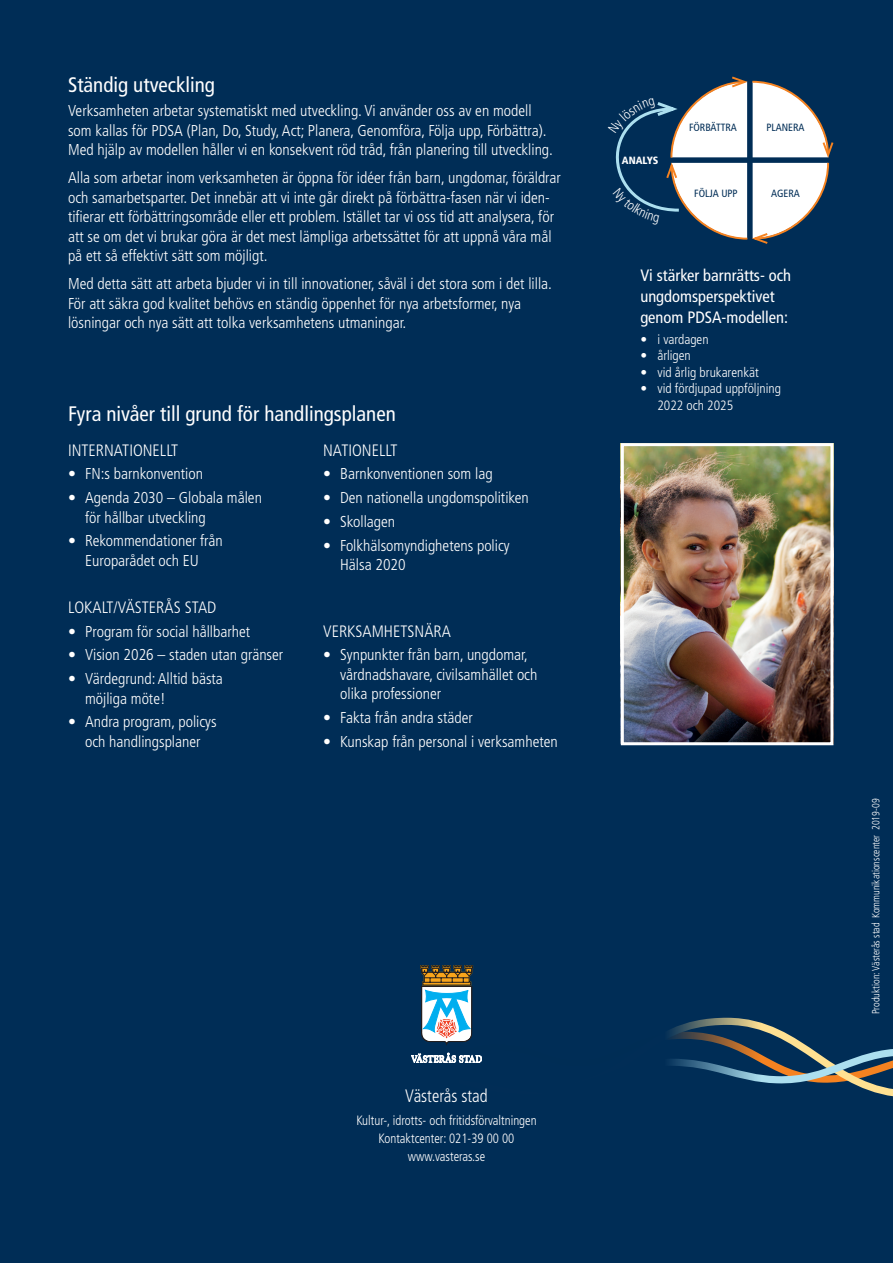
<style>
.page{position:relative;width:893px;height:1263px;background:#002d56}
.page>*{position:absolute;margin:0;border:0;box-sizing:border-box;transform-origin:0 0}
.t1{font:condensed 21px "Frutiger LT Std";color:#fff}
.t2{font:300 condensed 18px "Frutiger LT Std";color:#fff;scale:.95 1}
.t3{font:condensed 16.5px/21px "Frutiger LT Std";color:#fff}
.t4{font:300 condensed 16.5px "Frutiger LT Std";color:#fff}
.t5{font:300 condensed 15.75px/19.5px "Frutiger LT Std";color:#fff}
.t6{font:300 condensed 13.5px/18px "Frutiger LT Std";color:#fff;text-align:center;scale:.95 1}
.t7{font:300 condensed 13.5px/16.5px "Frutiger LT Std";color:#fff}
.t8{font:300 condensed 10.5px "Frutiger LT Std";color:#fff;scale:.95 1}
.t9{font:condensed 10.5px "Frutiger LT Std";color:#002d56}
.t10{font:900 condensed 10.5px "Frutiger LT Std";color:#fff}
</style>
<div class="page">
<svg style="left:411px;top:965px;width:482px;height:132px"></svg>
<img style="left:625px;top:447px;width:204px;height:294px">
<div style="left:621px;top:443px;width:212px;height:302px;border:3px solid #fff"></div>
<svg style="left:615px;top:76px;width:219px;height:168px"></svg>
<h1 class="t1" style="left:68px;top:73px;width:148px">Ständig utveckling</h1>
<p class="t5" style="left:68px;top:101px;width:486px">Verksamheten arbetar systematiskt med utveckling. Vi använder oss av en modell som kallas för PDSA (Plan, Do, Study, Act; Planera, Genomföra, Följa upp, Förbättra).<br>Med hjälp av modellen håller vi en konsekvent röd tråd, från planering till utveckling.</p>
<p class="t5" style="left:68px;top:168px;width:494px">Alla som arbetar inom verksamheten är öppna för idéer från barn, ungdomar, föräldrar och samarbetsparter. Det innebär att vi inte går direkt på förbättra-fasen när vi iden&shy;tifierar ett förbättringsområde eller ett problem. Istället tar vi oss tid att analysera, för att se om det vi brukar göra är det mest lämpliga arbetssättet för att uppnå våra mål på ett så effektivt sätt som möjligt.</p>
<p class="t5" style="left:68px;top:274px;width:485px">Med detta sätt att arbeta bjuder vi in till innovationer, såväl i det stora som i det lilla.<br>För att säkra god kvalitet behövs en ständig öppenhet för nya arbetsformer, nya lösningar och nya sätt att tolka verksamhetens utmaningar.</p>
<h1 class="t1" style="left:68px;top:402px;width:329px">Fyra nivåer till grund för handlingsplanen</h1>
<p class="t4" style="left:323px;top:440px;width:76px">NATIONELLT</p>
<p class="t5" style="left:323px;top:464px;width:171px">• Barnkonventionen som lag</p>
<p class="t5" style="left:323px;top:488px;width:207px">• Den nationella ungdomspolitiken</p>
<p class="t5" style="left:323px;top:512px;width:74px">• Skollagen</p>
<p class="t5" style="left:340px;top:536px;width:171px;text-indent:-17px">• Folkhälsomyndighetens policy<br>Hälsa 2020</p>
<p class="t4" style="left:68px;top:440px;width:112px">INTERNATIONELLT</p>
<p class="t5" style="left:68px;top:464px;width:137px">• FN:s barnkonvention</p>
<p class="t5" style="left:85px;top:488px;width:178px;text-indent:-17px">• Agenda 2030 – Globala målen för hållbar utveckling</p>
<p class="t5" style="left:68px;top:531px;width:156px;text-align:center">• Rekommendationer från<br>Europarådet och EU</p>
<p class="t4" style="left:68px;top:598px;width:150px">LOKALT/VÄSTERÅS STAD</p>
<p class="t5" style="left:68px;top:622px;width:184px">• Program för social hållbarhet</p>
<p class="t5" style="left:68px;top:645px;width:217px">• Vision 2026 – staden utan gränser</p>
<p class="t5" style="left:85px;top:669px;width:139px;text-indent:-17px">• Värdegrund: Alltid bästa möjliga möte!</p>
<p class="t5" style="left:68px;top:712px;width:150px;text-align:center">• Andra program, policys och handlingsplaner</p>
<p class="t4" style="left:323px;top:621px;width:129px">VERKSAMHETSNÄRA</p>
<p class="t5" style="left:340px;top:645px;width:199px;text-indent:-17px">• Synpunkter från barn, ungdomar, vårdnadshavare, civilsamhället och olika professioner</p>
<p class="t5" style="left:323px;top:708px;width:151px">• Fakta från andra städer</p>
<p class="t5" style="left:323px;top:732px;width:236px">• Kunskap från personal i verksamheten</p>
<p class="t10" style="left:622px;top:154px;width:38px">ANALYS</p>
<p class="t9" style="left:689px;top:121px;width:49px">FÖRBÄTTRA</p>
<p class="t9" style="left:766px;top:121px;width:40px">PLANERA</p>
<p class="t9" style="left:694px;top:188px;width:45px">FÖLJA UPP</p>
<p class="t9" style="left:771px;top:188px;width:30px">AGERA</p>
<p class="t3" style="left:640px;top:265px;width:152px">Vi stärker barnrätts- och ungdomsperspektivet genom PDSA-modellen:</p>
<p class="t7" style="left:640px;top:331px;width:70px">• i vardagen</p>
<p class="t7" style="left:640px;top:348px;width:52px">• årligen</p>
<p class="t7" style="left:640px;top:364px;width:120px">• vid årlig brukarenkät</p>
<p class="t7" style="left:657px;top:381px;width:125px;text-indent:-17px">• vid fördjupad uppföljning<br>2022 och 2025</p>
<p class="t2" style="left:405px;top:1086px;width:88px">Västerås stad</p>
<p class="t6" style="left:356px;top:1111px;width:191px">Kultur-, idrotts- och fritidsförvaltningen<br>Kontaktcenter: 021-39 00 00 www.vasteras.se</p>
<p class="t8" style="left:870px;top:1014px;width:229px;rotate:-90deg">Produktion: Västerås stad Kommunikationscenter 2019-09</p>
</div>
